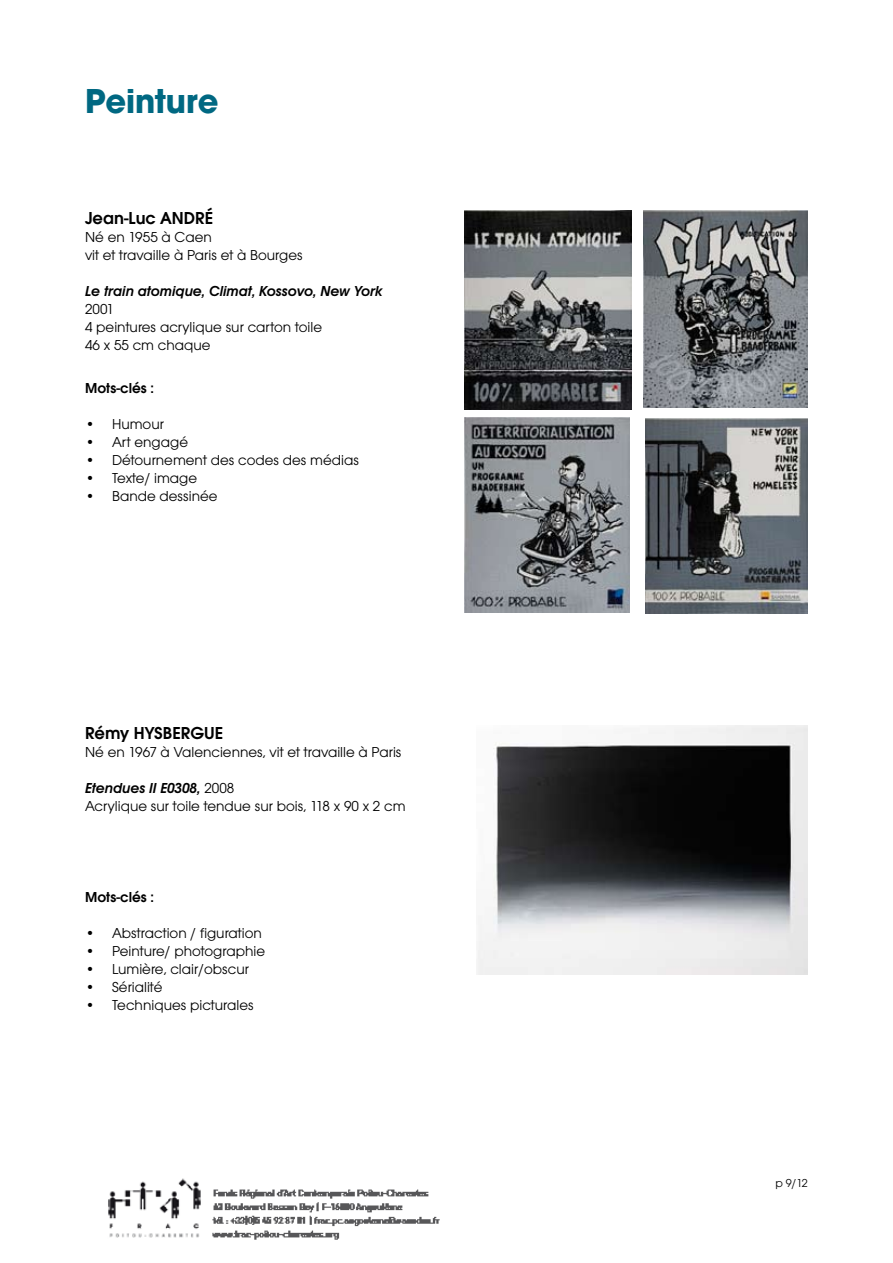
<style>
.page{position:relative;width:893px;height:1263px;background:#fff}
.page>*{position:absolute;margin:0;border:0;box-sizing:border-box;transform-origin:0 0}
.t1{font:700 36px "Avant Garde Gothic Itc T";color:#006882}
.t2{font:600 18px "Avant Garde Gothic Itc T";color:#000}
.t3{font:15px/18px "Avant Garde Gothic Itc T";color:#000}
.t4{font:italic 600 15px "Avant Garde Gothic Itc T";color:#000}
.t5{font:600 15px "Avant Garde Gothic Itc T";color:#000}
.t6{font:12px "Avant Garde Gothic Itc T";color:#000}
.s1{font-weight:600;font-style:italic}
</style>
<div class="page">
<img style="left:212px;top:1189px;width:228px;height:51px">
<img style="left:108px;top:1178px;width:93px;height:60px">
<img style="left:465px;top:210px;width:166px;height:200px">
<img style="left:643px;top:210px;width:165px;height:198px">
<img style="left:465px;top:417px;width:164px;height:195px">
<img style="left:645px;top:419px;width:163px;height:195px">
<img style="left:477px;top:725px;width:331px;height:249px">
<h1 class="t1" style="left:85px;top:79px;width:135px">Peinture</h1>
<p class="t2" style="left:85px;top:208px;width:130px">Jean-Luc André</p>
<p class="t3" style="left:85px;top:228px;width:219px">Né en 1955 à Caen<br>vit et travaille à Paris et à Bourges</p>
<p class="t4" style="left:85px;top:282px;width:299px">Le train atomique, Climat, Kossovo, New York</p>
<p class="t3" style="left:85px;top:300px;width:239px">2001<br>4 peintures acrylique sur carton toile<br>46 x 55 cm chaque</p>
<p class="t5" style="left:85px;top:379px;width:71px">Mots-clés :</p>
<p class="t3" style="left:112px;top:415px;width:248px">Humour<br>Art engagé<br>Détournement des codes des médias<br>Texte/ image<br>Bande dessinée</p>
<p class="t3" style="left:85px;top:415px;width:12px;text-align:justify">• • • • •</p>
<p class="t2" style="left:85px;top:722px;width:80px">Rémy Hysbergue</p>
<p class="t3" style="left:85px;top:742px;width:318px">Né en 1967 à Valenciennes, vit et travaille à Paris</p>
<p class="t3" style="left:85px;top:778px;width:322px"><span class="s1">Etendues II E0308,</span> 2008<br>Acrylique sur toile tendue sur bois, 118 x 90 x 2 cm</p>
<p class="t5" style="left:85px;top:888px;width:71px">Mots-clés :</p>
<p class="t3" style="left:112px;top:924px;width:155px">Abstraction / figuration<br>Peinture/ photographie<br>Lumière, clair/obscur<br>Sérialité<br>Techniques picturales</p>
<p class="t3" style="left:85px;top:924px;width:12px;text-align:justify">• • • • •</p>
<p class="t6" style="left:775px;top:1176px;width:33px">p /12</p>
</div>
